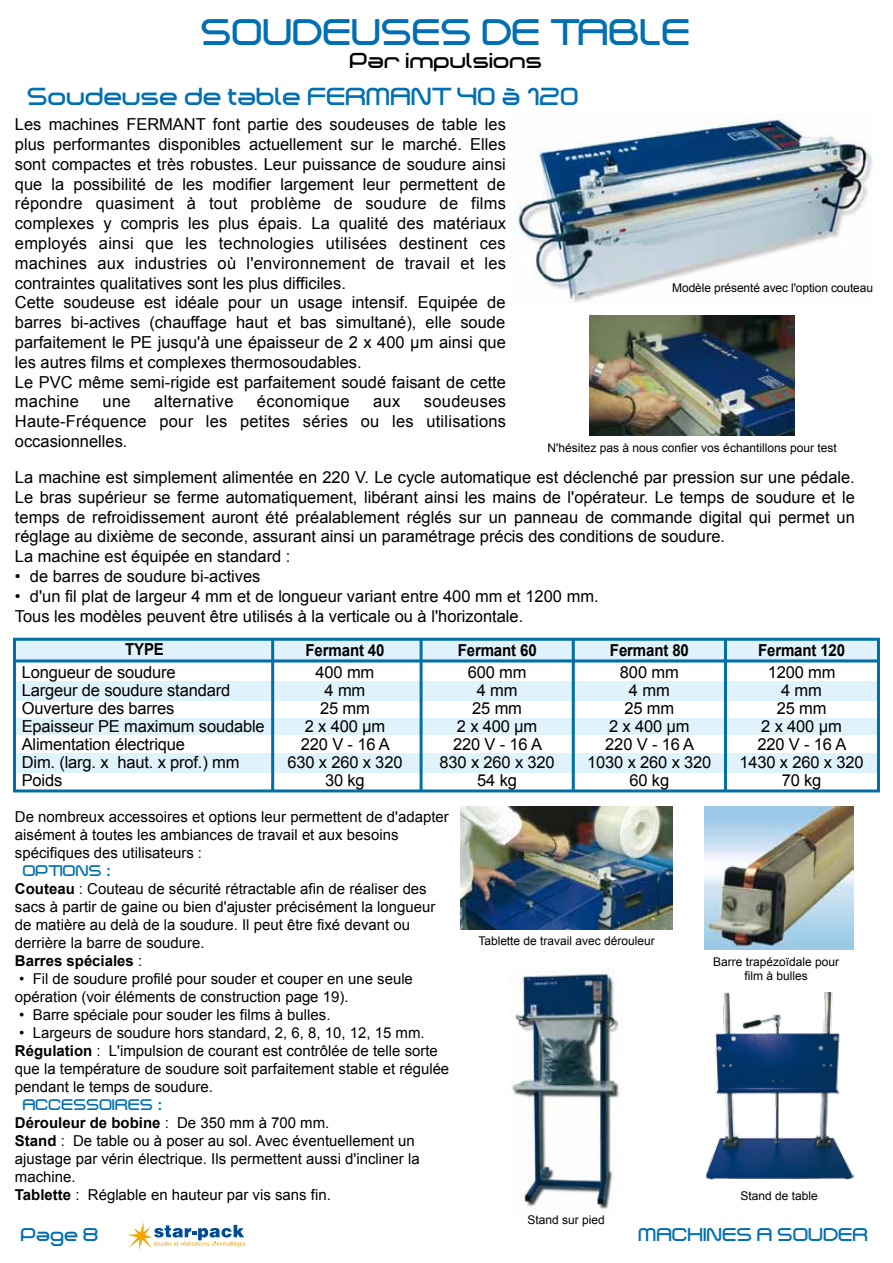
<style>
.page{position:relative;width:893px;height:1263px;background:#fff}
.page>*{position:absolute;margin:0;border:0;box-sizing:border-box;transform-origin:0 0}
.t1{font:36px "Dekers Bold";color:#006fb4}
.t2{font:24px "Dekers Bold";color:#006fb4}
.t3{font:21px "Dekers Bold";color:#000}
.t4{font:18px "Dekers Bold";color:#006fb4}
.t5{font:16.5px/18px "Arial";color:#000}
.t6{font:700 16.5px "Arial";letter-spacing:-.01em;color:#000;scale:.91 1}
.t7{font:16.5px "Arial";letter-spacing:.02em;color:#000}
.t8{font:15px/18px "Arial";color:#000}
.t9{font:15px "Dekers Bold";color:#006fb4}
.t10{font:12px/14.4px "Arial";color:#000;text-align:center}
.s1{font-family:"Arial";font-weight:700}
.s2{font-weight:700}
</style>
<div class="page">
<img style="left:460px;top:807px;width:212px;height:122px">
<img style="left:704px;top:807px;width:150px;height:142px">
<img style="left:517px;top:115px;width:355px;height:187px">
<img style="left:510px;top:969px;width:109px;height:241px">
<img style="left:589px;top:316px;width:206px;height:119px">
<img style="left:706px;top:992px;width:147px;height:187px">
<svg style="left:128px;top:1222px;width:117px;height:28px"></svg>
<div style="left:15px;top:640px;width:863px;height:22px;background:#e0f2fb"></div>
<div style="left:15px;top:681px;width:863px;height:20px;background:#e0f2fb"></div>
<div style="left:15px;top:718px;width:862px;height:16px;background:#e0f2fb"></div>
<div style="left:15px;top:753px;width:862px;height:20px;background:#e0f2fb"></div>
<hr style="left:14px;top:659px;width:864px;height:3px;background:#006fa6">
<div style="left:13px;top:638px;width:867px;height:154px;border:3px solid #006fa6"></div>
<hr style="left:271px;top:639px;width:3px;height:152px;background:#006fa6">
<hr style="left:420px;top:639px;width:3px;height:152px;background:#006fa6">
<hr style="left:572px;top:639px;width:3px;height:152px;background:#006fa6">
<hr style="left:724px;top:639px;width:3px;height:152px;background:#006fa6">
<h1 class="t1" style="left:202px;top:13px;width:491px">SOUDEUSES DE TABLE</h1>
<p class="t3" style="left:350px;top:49px;width:194px">Par impulsions</p>
<h2 class="t2" style="left:28px;top:83px;width:553px">Soudeuse de table FERMANT 40 à 120</h2>
<p class="t5" style="left:15px;top:115px;width:493px;line-height:19.8px">Les machines FERMANT font partie des soudeuses de table les plus performantes disponibles actuellement sur le marché. Elles sont compactes et très robustes. Leur puissance de soudure ainsi que la possibilité de les modifier largement leur permettent de répondre quasiment à tout problème de soudure de films complexes y compris les plus épais. La qualité des matériaux employés ainsi que les technologies utilisées destinent ces machines aux industries où l'environnement de travail et les contraintes qualitatives sont les plus difficiles.<br>Cette soudeuse est idéale pour un usage intensif. Equipée de barres bi-actives (chauffage haut et bas simultané), elle soude parfaitement le PE jusqu'à une épaisseur de 2 x 400 µm ainsi que les autres films et complexes thermosoudables.<br>Le PVC même semi-rigide est parfaitement soudé faisant de cette machine</p>
<p class="t10" style="left:672px;top:281px;width:202px">Modèle présenté avec l'option couteau</p>
<p class="t5" style="left:103px;top:393px;width:30px">une</p>
<p class="t7" style="left:154px;top:391px;width:81px">alternative</p>
<p class="t7" style="left:257px;top:391px;width:94px">économique</p>
<p class="t5" style="left:373px;top:393px;width:29px">aux</p>
<p class="t5" style="left:15px;top:392px;width:493px;line-height:19.8px;text-align:justify;text-indent:409px">soudeuses Haute-Fréquence pour les petites séries ou les utilisations occasionnelles.</p>
<p class="t5" style="left:15px;top:467px;width:841px;line-height:19.8px">La machine est simplement alimentée en 220 V. Le cycle automatique est déclenché par pression sur une pédale.<br>Le bras supérieur se ferme automatiquement, libérant ainsi les mains de l'opérateur. Le temps de soudure et le temps de refroidissement auront été préalablement réglés sur un panneau de commande digital qui permet un réglage au dixième de seconde, assurant ainsi un paramétrage précis des conditions de soudure.<br>La machine est équipée en standard :</p>
<p class="t5" style="left:15px;top:567px;width:247px">• de barres de soudure bi-actives</p>
<p class="t5" style="left:15px;top:586px;width:585px;line-height:19.8px">• d'un fil plat de largeur 4 mm et de longueur variant entre 400 mm et 1200 mm.<br>Tous les modèles peuvent être utilisés à la verticale ou à l'horizontale.</p>
<p class="t10" style="left:548px;top:440px;width:291px">N'hésitez pas à nous confier vos échantillons pour test</p>
<p class="t6" style="left:125px;top:639px;width:44px">TYPE</p>
<p class="t6" style="left:306px;top:639px;width:88px">Fermant 40</p>
<p class="t5" style="left:287px;top:664px;width:117px;text-align:center">400 mm<br>4 mm<br>25 mm<br>2 x 400 µm<br>220 V - 16 A<br>630 x 260 x 320<br>30 kg</p>
<p class="t5" style="left:22px;top:664px;width:244px">Longueur de soudure<br>Largeur de soudure standard<br>Ouverture des barres<br>Epaisseur PE maximum soudable<br>Alimentation électrique<br>Dim. (larg. x haut. x prof.) mm<br>Poids</p>
<p class="t6" style="left:458px;top:639px;width:88px">Fermant 60</p>
<p class="t5" style="left:440px;top:664px;width:117px;text-align:center">600 mm<br>4 mm<br>25 mm<br>2 x 400 µm<br>220 V - 16 A<br>830 x 260 x 320<br>54 kg</p>
<p class="t6" style="left:610px;top:639px;width:88px">Fermant 80</p>
<p class="t5" style="left:587px;top:664px;width:126px;text-align:center">800 mm<br>4 mm<br>25 mm<br>2 x 400 µm<br>220 V - 16 A<br>1030 x 260 x 320<br>60 kg</p>
<p class="t6" style="left:758px;top:639px;width:97px">Fermant 120</p>
<p class="t5" style="left:739px;top:664px;width:126px;text-align:center">1200 mm<br>4 mm<br>25 mm<br>2 x 400 µm<br>220 V - 16 A<br>1430 x 260 x 320<br>70 kg</p>
<p class="t8" style="left:15px;top:808px;width:435px">De nombreux accessoires et options leur permettent de d'adapter aisément à toutes les ambiances de travail et aux besoins spécifiques des utilisateurs :</p>
<p class="t9" style="left:23px;top:862px;width:90px">OPTIONS <span class="s1">:</span></p>
<p class="t8" style="left:15px;top:880px;width:422px"><span class="s2">Couteau</span> : Couteau de sécurité rétractable afin de réaliser des sacs à partir de gaine ou bien d'ajuster précisément la longueur de matière au delà de la soudure. Il peut être fixé devant ou derrière la barre de soudure.<br><span class="s2">Barres spéciales</span> :</p>
<p class="t8" style="left:15px;top:970px;width:400px">• Fil de soudure profilé pour souder et couper en une seule opération (voir éléments de construction page 19).</p>
<p class="t8" style="left:19px;top:1006px;width:313px">• Barre spéciale pour souder les films à bulles.</p>
<p class="t8" style="left:15px;top:1024px;width:436px">• Largeurs de soudure hors standard, 2, 6, 8, 10, 12, 15 mm.<br><span class="s2">Régulation</span> : L'impulsion de courant est contrôlée de telle sorte que la température de soudure soit parfaitement stable et régulée pendant le temps de soudure.</p>
<p class="t9" style="left:23px;top:1096px;width:141px">ACCESSOIRES <span class="s1">:</span></p>
<p class="t8" style="left:15px;top:1114px;width:406px"><span class="s2">Dérouleur de bobine</span> : De 350 mm à 700 mm.<br><span class="s2">Stand</span> : De table ou à poser au sol. Avec éventuellement un ajustage par vérin électrique. Ils permettent aussi d'incliner la machine.<br><span class="s2">Tablette</span> : Réglable en hauteur par vis sans fin.</p>
<p class="t10" style="left:478px;top:934px;width:178px">Tablette de travail avec dérouleur</p>
<p class="t10" style="left:713px;top:955px;width:127px">Barre trapézoïdale pour film à bulles</p>
<p class="t10" style="left:740px;top:1189px;width:79px">Stand de table</p>
<p class="t10" style="left:528px;top:1212px;width:79px">Stand sur pied</p>
<p class="t4" style="left:21px;top:1225px;width:79px">Page 8</p>
<p class="t4" style="left:639px;top:1225px;width:231px">MACHINES A SOUDER</p>
</div>
